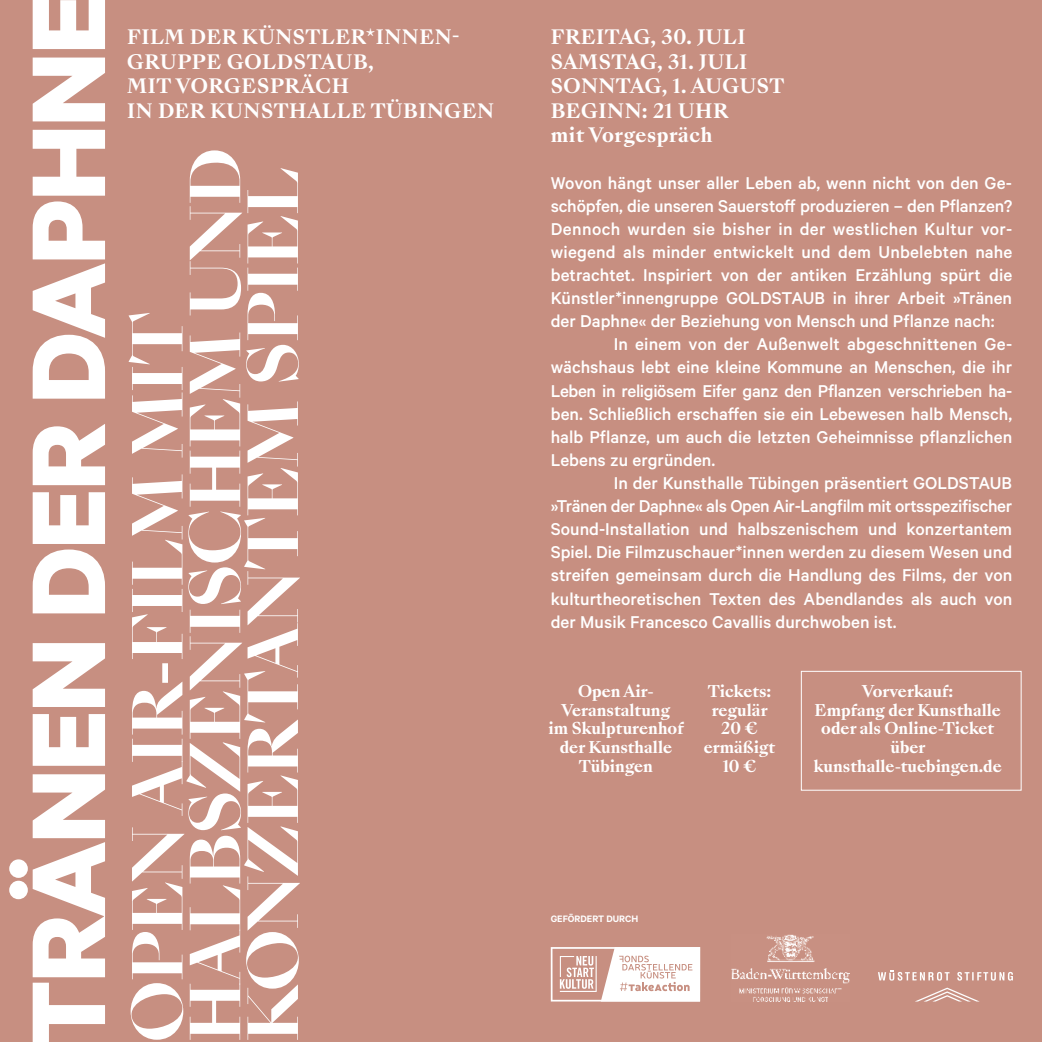
<style>
.page{position:relative;width:1042px;height:1042px;background:#c78f81}
.page>*{position:absolute;margin:0;border:0;box-sizing:border-box;transform-origin:0 0}
.t1{font:500 19.25px "Calibre";color:#fff}
.t2{font:700 19.25px/24.5px "Sang Bleu Kingdom";letter-spacing:.03em;color:#fff}
.t3{font:500 19.25px "Calibre";letter-spacing:-.02em;color:#fff}
.t4{font:500 19.25px "Calibre";letter-spacing:.02em;color:#fff}
.t5{font:700 15.75px/18.9px "Sang Bleu Kingdom";color:#fff;text-align:center}
.t6{font:600 10.5px "Calibre";color:#fff}
</style>
<div class="page">
<svg style="left:9px;top:0;width:96px;height:1042px"></svg>
<svg style="left:244px;top:168px;width:56px;height:872px"></svg>
<svg style="left:186px;top:150px;width:56px;height:890px"></svg>
<svg style="left:129px;top:313px;width:55px;height:726px"></svg>
<svg style="left:916px;top:987px;width:62px;height:14px"></svg>
<svg style="left:957px;top:972px;width:56px;height:8px"></svg>
<svg style="left:878px;top:971px;width:71px;height:9px"></svg>
<img style="left:731px;top:935px;width:118px;height:66px">
<svg style="left:551px;top:947px;width:149px;height:54px"></svg>
<div style="left:801px;top:671px;width:220px;height:119px;border:1px solid #fff"></div>
<p class="t2" style="left:127px;top:26px;width:368px">FILM DER KÜNSTLER*INNEN-<br>GRUPPE GOLDSTAUB,<br>MIT VORGESPRÄCH<br>IN DER KUNSTHALLE TÜBINGEN</p>
<p class="t2" style="left:551px;top:26px;width:235px">FREITAG, 30. JULI<br>SAMSTAG, 31. JULI<br>SONNTAG, 1. AUGUST<br>BEGINN: 21 UHR<br>mit Vorgespräch</p>
<p class="t1" style="left:551px;top:171px;width:463px">Wovon hängt unser aller Leben ab, wenn nicht von den Ge-</p>
<p class="t1" style="left:551px;top:194px;width:463px">schöpfen, die unseren Sauerstoff produzieren – den Pflanzen?</p>
<p class="t4" style="left:551px;top:218px;width:463px">Dennoch wurden sie bisher in der westlichen Kultur vor-</p>
<p class="t1" style="left:551px;top:241px;width:463px">wiegend als minder entwickelt und dem Unbelebten nahe</p>
<p class="t1" style="left:551px;top:264px;width:463px">betrachtet. Inspiriert von der antiken Erzählung spürt die</p>
<p class="t1" style="left:551px;top:287px;width:463px">Künstler*innengruppe GOLDSTAUB in ihrer Arbeit »Tränen</p>
<p class="t1" style="left:551px;top:310px;width:445px">der Daphne« der Beziehung von Mensch und Pflanze nach:</p>
<p class="t1" style="left:614px;top:333px;width:400px">In einem von der Außenwelt abgeschnittenen Ge-</p>
<p class="t1" style="left:551px;top:356px;width:463px">wächshaus lebt eine kleine Kommune an Menschen, die ihr</p>
<p class="t3" style="left:551px;top:379px;width:463px">Leben in religiösem Eifer ganz den Pflanzen verschrieben ha-</p>
<p class="t1" style="left:551px;top:402px;width:463px">ben. Schließlich erschaffen sie ein Lebewesen halb Mensch,</p>
<p class="t1" style="left:551px;top:425px;width:463px">halb Pflanze, um auch die letzten Geheimnisse pflanzlichen</p>
<p class="t1" style="left:551px;top:449px;width:166px">Lebens zu ergründen.</p>
<p class="t1" style="left:614px;top:472px;width:400px">In der Kunsthalle Tübingen präsentiert GOLDSTAUB</p>
<p class="t3" style="left:551px;top:495px;width:463px">»Tränen der Daphne« als Open Air-Langfilm mit ortsspezifischer</p>
<p class="t1" style="left:551px;top:518px;width:463px">Sound-Installation und halbszenischem und konzertantem</p>
<p class="t1" style="left:551px;top:541px;width:463px">Spiel. Die Filmzuschauer*innen werden zu diesem Wesen und</p>
<p class="t1" style="left:551px;top:564px;width:463px">streifen gemeinsam durch die Handlung des Films, der von</p>
<p class="t1" style="left:551px;top:587px;width:463px">kulturtheoretischen Texten des Abendlandes als auch von</p>
<p class="t1" style="left:551px;top:610px;width:347px">der Musik Francesco Cavallis durchwoben ist.</p>
<p class="t5" style="left:548px;top:682px;width:137px">Open Air-<br>Veranstaltung<br>im Skulpturenhof der Kunsthalle<br>Tübingen</p>
<p class="t5" style="left:704px;top:682px;width:73px">Tickets: regulär<br>20 € ermäßigt<br>10 €</p>
<p class="t5" style="left:813px;top:682px;width:190px">Vorverkauf:<br>Empfang der Kunsthalle oder als Online-Ticket über kunsthalle-tuebingen.de</p>
<p class="t6" style="left:551px;top:913px;width:89px">GEFÖRDERT DURCH</p>
</div>
